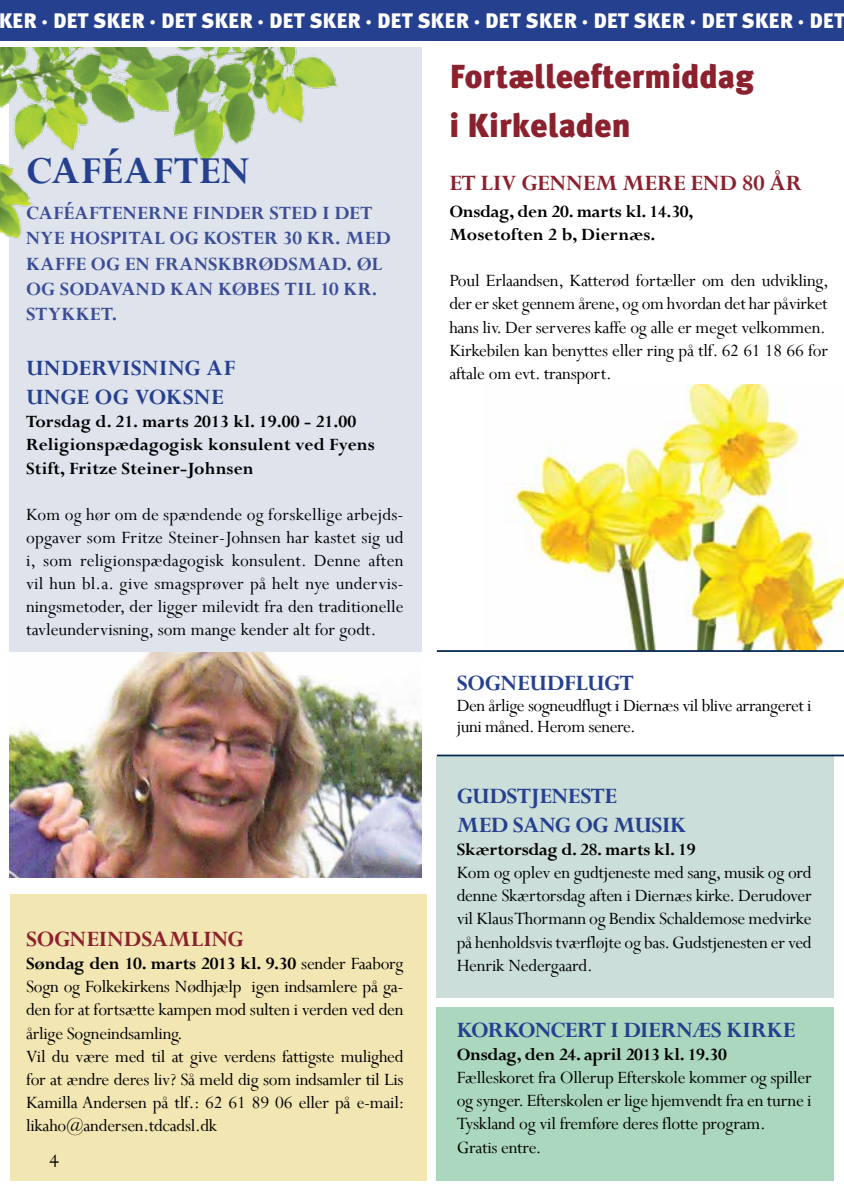
<style>
.page{position:relative;width:844px;height:1191px;background:#fff}
.page>*{position:absolute;margin:0;border:0;box-sizing:border-box;transform-origin:0 0}
.t1{font:700 42.52px "Perpetua";letter-spacing:.015em;color:#25408f}
.t2{font:900 33.25px/49px "Meta Plus";letter-spacing:.005em;color:#8c212e}
.t3{font:700 24.5px/29.4px "Perpetua";letter-spacing:-.01em;color:#25408f}
.t4{font:700 24.5px "Perpetua";color:#8c212e}
.t5{font:700 24.5px/29.4px "Perpetua";letter-spacing:.01em;color:#25408f}
.t6{font:700 21px/25.2px "Perpetua";letter-spacing:.01em;color:#3b4d96}
.t7{font:900 21px "Meta Plus";color:#fff}
.t8{font:21px "Perpetua";color:#000}
.t9{font:19.25px/23.1px "Perpetua";letter-spacing:-.015em;color:#000}
.t10{font:700 19.25px/23.1px "Perpetua";letter-spacing:-.015em;color:#000}
.t11{font:700 19.25px/23.1px "Perpetua";letter-spacing:.005em;color:#000}
.s1{font-weight:700}
</style>
<div class="page">
<div style="left:10px;top:48px;width:412px;height:701px;background:#dee3ec"></div>
<div style="left:0;top:0;width:843px;height:41px;background:#25408f"></div>
<div style="left:10px;top:894px;width:416px;height:287px;background:#f2e6b3"></div>
<div style="left:437px;top:756px;width:396px;height:242px;background:#cbded9"></div>
<div style="left:437px;top:1007px;width:396px;height:174px;background:#abd7be"></div>
<img style="left:10px;top:652px;width:412px;height:225px">
<img style="left:0;top:48px;width:338px;height:274px">
<hr style="left:437px;top:754px;width:406px;height:2px;background:#002651">
<img style="left:504px;top:384px;width:339px;height:266px">
<hr style="left:437px;top:650px;width:406px;height:2px;background:#002651">
<p class="t7" style="left:-15px;top:9px;width:14px">KER</p>
<p class="t7" style="left:41px;top:9px;width:66px">· DET SKER</p>
<p class="t7" style="left:149px;top:9px;width:66px">· DET SKER</p>
<p class="t7" style="left:257px;top:9px;width:66px">· DET SKER</p>
<p class="t7" style="left:365px;top:9px;width:66px">· DET SKER</p>
<p class="t7" style="left:473px;top:9px;width:66px">· DET SKER</p>
<p class="t7" style="left:581px;top:9px;width:66px">· DET SKER</p>
<p class="t7" style="left:689px;top:9px;width:66px">· DET SKER</p>
<p class="t7" style="left:797px;top:9px;width:37px">· DET</p>
<h1 class="t1" style="left:26px;top:144px;width:225px">Caféaften</h1>
<p class="t6" style="left:26px;top:200px;width:100px">CAFÉAFTENERNE</p>
<p class="t6" style="left:192px;top:200px;width:24px">FINDER</p>
<p class="t6" style="left:26px;top:200px;width:347px;text-indent:243px">STED IDET<br>NYE HOSPITAL OG KOSTER 30 KR. MED<br>KAFFE OG EN FRAN</p>
<p class="t6" style="left:208px;top:250px;width:107px">SKBRØDSMAD</p>
<p class="t6" style="left:346px;top:250px;width:36px">. ØL</p>
<p class="t6" style="left:26px;top:276px;width:58px">OG SODAVAND</p>
<p class="t6" style="left:170px;top:276px;width:208px">KAN KØBES TIL 10 KR.</p>
<p class="t6" style="left:26px;top:301px;width:93px">STYKKET.</p>
<p class="t5" style="left:26px;top:352px;width:206px">Undervisning af unge og voksne</p>
<p class="t11" style="left:26px;top:410px;width:350px">Torsdag d. 21. marts 2013 kl. 19.00 - 21.00<br>Religionspædagogisk konsulent ved Fyens<br>Stift, Fritze Steiner-Johnsen</p>
<p class="t9" style="left:26px;top:502px;width:379px;text-align:justify">Kom og hør om de spændende og forskellige arbejds&shy;opgaver som Fritze Steiner-Johnsen har kastet sig ud i, som religionspædagogisk konsulent. Denne aften vil hun bl.a. give smagsprøver på helt nye undervis&shy;ningsmetoder, der ligger milevidt fra den traditionelle tavleundervisning, som mange kender alt for godt.</p>
<p class="t4" style="left:26px;top:923px;width:219px">Sogneindsamling</p>
<p class="t9" style="left:26px;top:951px;width:379px"><span class="s1">Søndag den 10. marts 2013 kl. 9.30</span> sender Faaborg Sogn og Folkekirkens Nødhjælp igen indsamlere på ga&shy;den for at fortsætte kampen mod sulten i verden ved den årlige Sogneindsamling.<br>Vil du være med til at give verdens fattigste mulighed for at ændre deres liv? Så meld dig som indsamler til Lis Kamilla Andersen på tlf.: 62 61 89 06 eller på e-mail: likaho@andersen.tdcadsl.dk</p>
<p class="t8" style="left:50px;top:1147px;width:11px">4</p>
<h2 class="t2" style="left:449px;top:52px;width:306px">FORTÆLLEEFTERMIDDAG<br>I KIRKELADEN</h2>
<p class="t4" style="left:449px;top:167px;width:353px">Et liv gennem mere end 80 åR</p>
<p class="t10" style="left:449px;top:200px;width:245px">Onsdag, den 20. marts kl. 14.30,<br>Mosetoften 2 b, Diernæs.</p>
<p class="t9" style="left:449px;top:269px;width:381px">Poul Erlaandsen, Katterød fortæller om den udvikling, der er sket gennem årene, og om hvordan det har påvirket hans liv. Der serveres kaffe og alle er meget velkommen.<br>Kirkebilen kan benyttes eller ring på tlf. 62 61 18 66 for aftale om evt. transport.</p>
<p class="t3" style="left:456px;top:667px;width:173px">Sogneudflugt</p>
<p class="t9" style="left:456px;top:694px;width:356px;line-height:21px">Den årlige sogneudflugt i Diernæs vil blive arrangeret i juni måned. Herom senere.</p>
<p class="t3" style="left:456px;top:780px;width:229px">Gudstjeneste<br>med sang og musik</p>
<p class="t10" style="left:456px;top:837px;width:240px">Skærtorsdag d. 28. marts kl. 19</p>
<p class="t9" style="left:456px;top:860px;width:356px;text-align:justify">Kom og oplev en gudtjeneste med sang, musik og ord denne Skærtorsdag aften i Diernæs kirke. Derudover vil Klaus Thormann og Bendix Schaldemose medvirke på henholdsvis tværfløjte og bas. Gudstjenesten er ved Henrik Nedergaard.</p>
<p class="t3" style="left:456px;top:1015px;width:340px">Korkoncert i Diernæs kirke</p>
<p class="t10" style="left:456px;top:1042px;width:271px">Onsdag, den 24. april 2013 kl. 19.30</p>
<p class="t9" style="left:456px;top:1065px;width:356px">Fælleskoret fra Ollerup Efterskole kommer og spiller og synger. Efterskolen er lige hjemvendt fra en turne i Tyskland og vil fremføre deres flotte program.<br>Gratis entre.</p>
</div>
